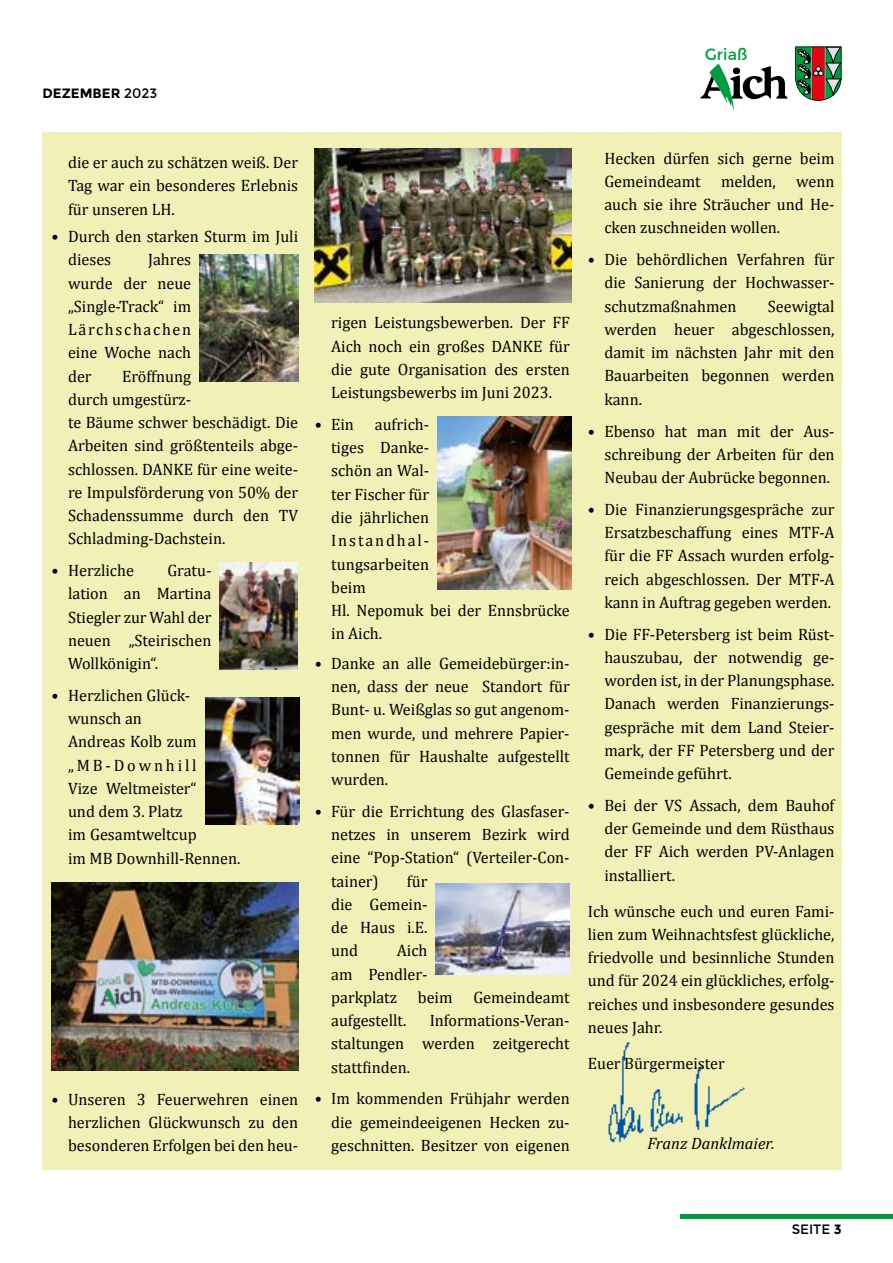
<style>
.page{position:relative;width:893px;height:1263px;background:#fff}
.page>*{position:absolute;margin:0;border:0;box-sizing:border-box;transform-origin:0 0}
.t1{font:16.5px/23.2px "Cambria";color:#000;text-align:justify}
.t2{font:italic 16.5px "Cambria";color:#000}
.t3{font:15.9px "Montserrat";color:#009b3e}
.t4{font:700 13.5px "Montserrat";color:#000}
.t5{font:13.5px "Montserrat";color:#000}
.s1{font-weight:400}
.s2{font-weight:700}
</style>
<div class="page">
<hr style="left:680px;top:1214px;width:213px;height:4px;background:#009b3e">
<svg style="left:795px;top:47px;width:46px;height:54px;background:#6e6a52"></svg>
<svg style="left:701px;top:64px;width:86px;height:46px"></svg>
<div style="left:42px;top:132px;width:799px;height:1037px;background:#f0f0b7"></div>
<img style="left:608px;top:1042px;width:137px;height:101px">
<img style="left:200px;top:254px;width:98px;height:128px">
<img style="left:220px;top:563px;width:78px;height:106px">
<img style="left:52px;top:882px;width:246px;height:189px">
<img style="left:315px;top:149px;width:256px;height:154px">
<img style="left:438px;top:416px;width:133px;height:174px">
<img style="left:205px;top:697px;width:94px;height:128px">
<img style="left:436px;top:884px;width:134px;height:90px">
<p class="t4" style="left:43px;top:85px;width:116px">DEZEMBER <span class="s1">2023</span></p>
<p class="t3" style="left:705px;top:46px;width:44px">Griaß</p>
<p class="t1" style="left:68px;top:151px;width:232px">die er auch zu schätzen weiß. Der Tag war ein besonderes Erlebnis für unseren LH.</p>
<p class="t1" style="left:68px;top:225px;width:232px;text-indent:-16px">• Durch den starken Sturm im Juli dieses</p>
<p class="t1" style="left:68px;top:248px;width:125px;text-indent:80px">Jahres wurde der neue „Single-Track“ im Lärchschachen eine Woche nach der</p>
<p class="t1" style="left:68px;top:364px;width:232px;text-align:left;text-indent:54px">Eröffnung<br>durch umgestürz-<br>te Bäume schwer beschädigt. Die<br>Arbeiten sind größtenteils abge&shy;schlossen. DANKE für eine weite&shy;re Impulsförderung von 50% der<br>Schadenssumme durch den TV<br>Schladming-Dachstein.</p>
<p class="t1" style="left:52px;top:559px;width:84px">• Herzliche</p>
<p class="t1" style="left:68px;top:559px;width:145px;text-indent:99px">Gratu&shy;lation an Martina Stiegler zur Wahl der neuen „Steirischen Wollkönigin“.</p>
<p class="t1" style="left:68px;top:684px;width:174px;text-align:left;text-indent:-16px">• Herzlichen Glück&shy;wunsch an<br>Andreas Kolb zum „MB-Downhill<br>Vize Weltmeister“<br>und dem 3. Platz<br>im Gesamtweltcup<br>im MB Downhill-Rennen.</p>
<p class="t1" style="left:68px;top:1087px;width:232px;text-indent:-16px">• Unseren 3 Feuerwehren einen herzlichen Glückwunsch zu den besonderen Erfolgen bei den heu-</p>
<p class="t1" style="left:331px;top:311px;width:240px">rigen Leistungsbewerben. Der FF Aich noch ein großes DANKE für die gute Organisation des ersten Leistungsbewerbs im Juni 2023.</p>
<p class="t1" style="left:315px;top:413px;width:41px">• Ein</p>
<p class="t1" style="left:331px;top:413px;width:240px;text-align:left;text-indent:44px">aufrich-<br>tiges Danke-<br>schön an Wal-<br>ter Fischer für<br>die jährlichen<br>Instandhal-<br>tungsarbeiten<br>beim<br>Hl. Nepomuk bei der Ennsbrücke in Aich.</p>
<p class="t1" style="left:331px;top:651px;width:240px;text-indent:-16px">• Danke an alle Gemeidebürger:in&shy;nen, dass der neue Standort für Bunt- u. Weißglas so gut angenom&shy;men wurde, und mehrere Papier&shy;tonnen für Haushalte aufgestellt wurden.</p>
<p class="t1" style="left:331px;top:799px;width:240px;text-indent:-16px">• Für die Errichtung des Glasfaser&shy;netzes in unserem Bezirk wird eine “Pop-Station“ (Verteiler-Con&shy;tainer)</p>
<p class="t1" style="left:331px;top:869px;width:98px;text-indent:76px">für die Gemein&shy;de Haus i.E. und</p>
<p class="t1" style="left:331px;top:939px;width:98px;text-indent:66px">Aich am Pendler&shy;parkplatz</p>
<p class="t1" style="left:418px;top:985px;width:36px">beim</p>
<p class="t1" style="left:473px;top:985px;width:98px">Gemeindeamt</p>
<p class="t1" style="left:331px;top:1009px;width:240px;text-indent:98px">Informations-Veran&shy;staltungen werden zeitgerecht stattfinden.</p>
<p class="t1" style="left:331px;top:1087px;width:240px;text-indent:-16px">• Im kommenden Frühjahr werden die gemeindeeigenen Hecken zu&shy;geschnitten. Besitzer von eigenen</p>
<p class="t1" style="left:331px;top:1009px;width:77px">aufgestellt.</p>
<p class="t1" style="left:604px;top:146px;width:232px">Hecken dürfen sich gerne beim Gemeindeamt melden, wenn auch sie ihre Sträucher und He&shy;cken zuschneiden wollen.</p>
<p class="t1" style="left:604px;top:248px;width:232px;text-indent:-16px">• Die behördlichen Verfahren für die Sanierung der Hochwasser&shy;schutzmaßnahmen</p>
<p class="t1" style="left:604px;top:294px;width:232px;text-indent:164px">Seewigtal werden heuer abgeschlossen, damit im nächsten Jahr mit den Bauarbeiten begonnen werden kann.</p>
<p class="t1" style="left:604px;top:419px;width:232px;text-indent:-16px">• Ebenso hat man mit der Aus&shy;schreibung der Arbeiten für den Neubau der Aubrücke begonnen.</p>
<p class="t1" style="left:604px;top:497px;width:232px;text-indent:-16px">• Die Finanzierungsgespräche zur Ersatzbeschaffung eines MTF-A für die FF Assach wurden erfolg&shy;reich abgeschlossen. Der MTF-A kann in Auftrag gegeben werden.</p>
<p class="t1" style="left:604px;top:622px;width:232px;text-indent:-16px">• Die FF-Petersberg ist beim Rüst&shy;hauszubau, der notwendig ge&shy;worden ist, in der Planungsphase.<br>Danach werden Finanzierungs&shy;gespräche mit dem Land Steier&shy;mark, der FF Petersberg und der Gemeinde geführt.</p>
<p class="t1" style="left:604px;top:793px;width:232px;text-indent:-16px">• Bei der VS Assach, dem Bauhof der Gemeinde und dem Rüsthaus der FF Aich werden PV-Anlagen installiert.</p>
<p class="t1" style="left:588px;top:899px;width:248px">Ich wünsche euch und euren Fami&shy;lien zum Weihnachtsfest glückliche, friedvolle und besinnliche Stunden und für 2024 ein glückliches, erfolg&shy;reiches und insbesondere gesundes neues Jahr.</p>
<p class="t1" style="left:588px;top:1051px;width:138px">Euer Bürgermeister</p>
<p class="t2" style="left:648px;top:1132px;width:129px">Franz Danklmaier.</p>
<p class="t5" style="left:792px;top:1221px;width:52px">SEITE <span class="s2">3</span></p>
</div>
